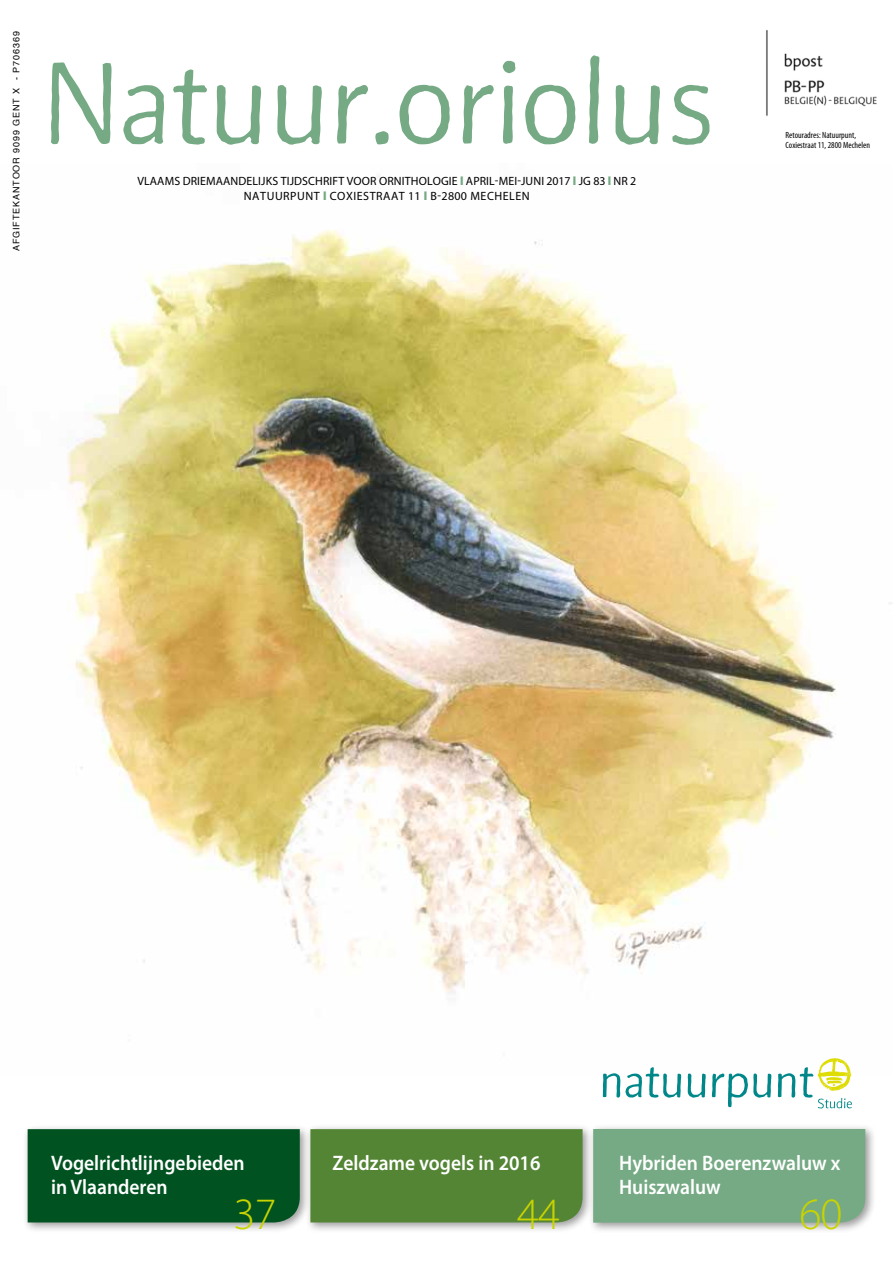
<style>
.page{position:relative;width:893px;height:1263px;background:#fff}
.page>*{position:absolute;margin:0;border:0;box-sizing:border-box;transform-origin:0 0}
.t1{font:130.5px "Beo Sans R11";color:#75aa84}
.t2{font:300 45px "Myriad Pro";color:#c8d300}
.t3{font:600 21px/24px "Myriad Pro";color:#fff;scale:.93 1}
.t4{font:12px/14.4px "Myriad Pro";letter-spacing:.01em;color:#000;text-align:center}
.t5{font:condensed 9px/10.5px "Myriad Pro";color:#000}
.t6{font:9px "Helvetica";letter-spacing:.1em;color:#000}
.s1{font-weight:900;color:#75aa84}
</style>
<div class="page">
<img style="left:67px;top:176px;width:824px;height:901px">
<div style="left:22px;top:1124px;width:289px;height:109px;background:#000;opacity:.4"></div>
<div style="left:28px;top:1129px;width:272px;height:93px;background:#005321"></div>
<div style="left:305px;top:1124px;width:289px;height:110px;background:#000;opacity:.4"></div>
<div style="left:310px;top:1129px;width:273px;height:93px;background:#538535"></div>
<div style="left:588px;top:1123px;width:289px;height:111px;background:#000;opacity:.4"></div>
<div style="left:593px;top:1129px;width:272px;height:93px;background:#75aa84"></div>
<svg style="left:603px;top:1067px;width:78px;height:31px"></svg>
<svg style="left:688px;top:1073px;width:18px;height:25px"></svg>
<svg style="left:712px;top:1073px;width:60px;height:34px"></svg>
<svg style="left:778px;top:1058px;width:74px;height:50px"></svg>
<img style="left:766px;top:30px;width:111px;height:86px">
<p class="t6" style="left:9px;top:251px;width:221px;rotate:-90deg">AFGIFTEKANTOOR 9099 GENT X - P706369</p>
<h1 class="t1" style="left:43px;top:40px;width:673px">Natuur.oriolus</h1>
<p class="t4" style="left:137px;top:174px;width:500px">VLAAMS DRIEMAANDELIJKS TIJDSCHRIFT VOOR ORNITHOLOGIE <span class="s1">l</span> APRIL-MEI-JUNI 2017 <span class="s1">l</span> JG 83 <span class="s1">l</span> NR 2<br>NATUURPUNT <span class="s1">l</span> COXIESTRAAT 11 <span class="s1">l</span> B-2800 MECHELEN</p>
<p class="t5" style="left:785px;top:129px;width:86px">Retouradres: Natuurpunt,<br>Coxiestraat 11, 2800 Mechelen</p>
<h3 class="t3" style="left:51px;top:1151px;width:210px">Vogelrichtlijngebieden in Vlaanderen</h3>
<h3 class="t3" style="left:333px;top:1151px;width:225px">Zeldzame vogels in 2016</h3>
<h2 class="t2" style="left:233px;top:1189px;width:45px">37</h2>
<h2 class="t2" style="left:517px;top:1189px;width:45px">44</h2>
<h2 class="t2" style="left:799px;top:1189px;width:45px">60</h2>
<h3 class="t3" style="left:619px;top:1151px;width:240px">Hybriden Boerenzwaluw x<br>Huiszwaluw</h3>
</div>
